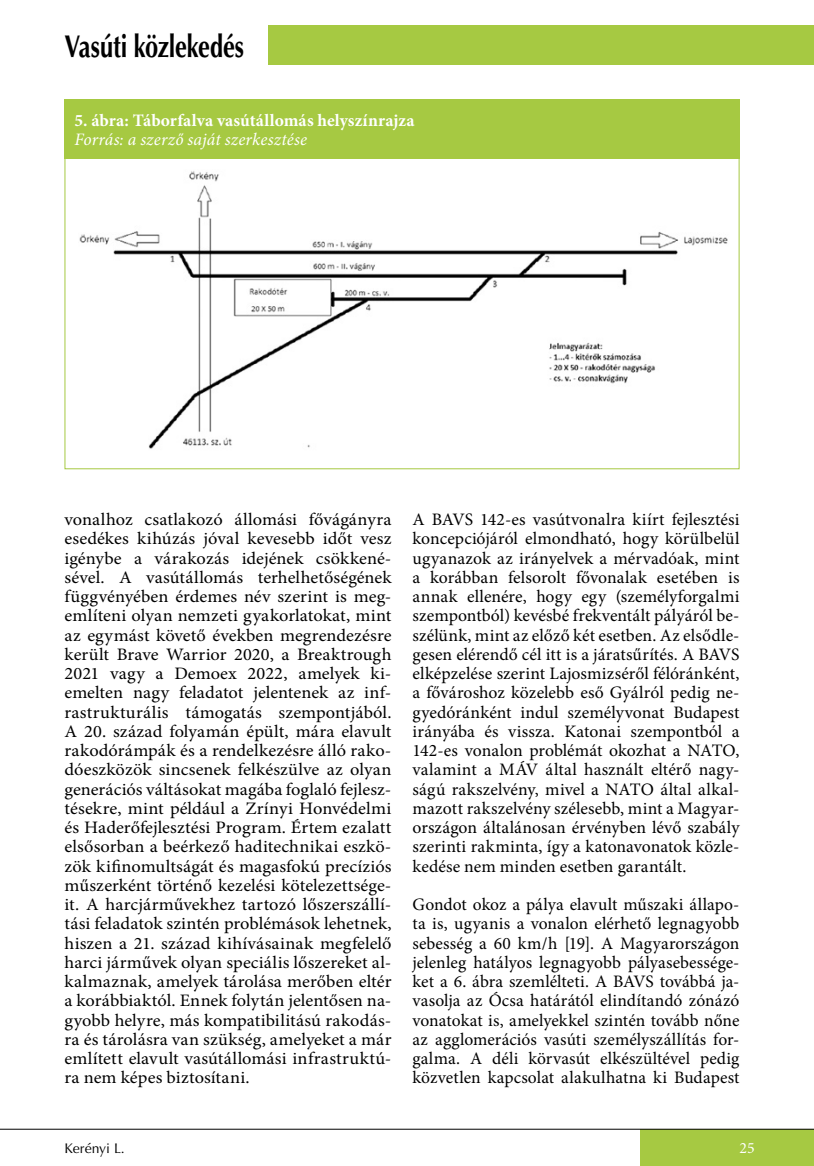
<style>
.page{position:relative;width:814px;height:1166px;background:#fff}
.page>*{position:absolute;margin:0;border:0;box-sizing:border-box;transform-origin:0 0}
.t1{font:700 31.5px "Optima CE";letter-spacing:-.005em;color:#000;scale:.75 1}
.t2{font:17.5px/19.2px "Minion Pro";letter-spacing:.005em;color:#000;text-align:justify}
.t3{font:17.5px/19.2px "Minion Pro";letter-spacing:.005em;color:#000;text-align:justify;scale:1.05 1}
.t4{font:700 17.5px/19.2px "Minion Pro";letter-spacing:.005em;color:#fff}
.t5{font:15.75px "Minion Pro";color:#fff}
.t6{font:14px "Optima CE";color:#000}
.s1{font-weight:400;font-style:italic}
</style>
<div class="page">
<div style="left:268px;top:25px;width:546px;height:39px;background:#a6c942"></div>
<div style="left:640px;top:1129px;width:174px;height:37px;background:#a6c942"></div>
<hr style="left:0;top:1129px;width:814px;height:1px;background:#000">
<img style="left:79px;top:171px;width:649px;height:278px">
<div style="left:64px;top:99px;width:675px;height:60px;background:#a6c942"></div>
<h1 class="t1" style="left:64px;top:26px;width:241px">Vasúti közlekedés</h1>
<p class="t4" style="left:74px;top:110px;width:342px">5. ábra: Táborfalva vasútállomás helyszínrajza<br><span class="s1">Forrás: a szerző saját szerkesztése</span></p>
<p class="t3" style="left:64px;top:510px;width:313px">vonalhoz csatlakozó állomási fővágányra esedékes kihúzás jóval kevesebb időt vesz igénybe a várakozás idejének csökkené&shy;sével. A vasútállomás terhelhetőségének függvényében érdemes név szerint is meg&shy;említeni olyan nemzeti gyakorlatokat, mint az egymást követő években megrendezésre került Brave Warrior 2020, a Breaktrough 2021 vagy a Demoex 2022, amelyek ki&shy;emelten nagy feladatot jelentenek az inf&shy;rastrukturális támogatás szempontjából.<br>A 20. század folyamán épült, mára elavult rakodórámpák és a rendelkezésre álló rako&shy;dóeszközök sincsenek felkészülve az olyan generációs váltásokat magába foglaló fejlesz&shy;tésekre, mint például a Zrínyi Honvédelmi és Haderőfejlesztési Program. Értem ezalatt elsősorban a beérkező haditechnikai eszkö&shy;zök kifinomultságát és magasfokú precíziós műszerként történő kezelési kötelezettsége&shy;it. A harcjárművekhez tartozó lőszerszállí&shy;tási feladatok szintén problémások lehetnek, hiszen a 21. század kihívásainak megfelelő harci járművek olyan speciális lőszereket al&shy;kalmaznak, amelyek tárolása merőben eltér a korábbiaktól. Ennek folytán jelentősen na&shy;gyobb helyre, más kompatibilitású rakodás&shy;ra és tárolásra van szükség, amelyeket a már említett elavult vasútállomási infrastruktú&shy;ra nem képes biztosítani.</p>
<p class="t2" style="left:412px;top:510px;width:328px">A BAVS 142-es vasútvonalra kiírt fejlesztési koncepciójáról elmondható, hogy körülbelül ugyanazok az irányelvek a mérvadóak, mint a korábban felsorolt fővonalak esetében is annak ellenére, hogy egy (személyforgalmi szempontból) kevésbé frekventált pályáról be&shy;szélünk, mint az előző két esetben. Az elsődle&shy;gesen elérendő cél itt is a járatsűrítés. A BAVS elképzelése szerint Lajosmizséről félóránként, a fővároshoz közelebb eső Gyálról pedig ne&shy;gyedóránként indul személyvonat Budapest irányába és vissza. Katonai szempontból a 142-es vonalon problémát okozhat a NATO, valamint a MÁV által használt eltérő nagy&shy;ságú rakszelvény, mivel a NATO által alkal&shy;mazott rakszelvény szélesebb, mint a Magyar&shy;országon általánosan érvényben lévő szabály szerinti rakminta, így a katonavonatok közle&shy;kedése nem minden esetben garantált.</p>
<p class="t2" style="left:412px;top:895px;width:328px">Gondot okoz a pálya elavult műszaki állapo&shy;ta is, ugyanis a vonalon elérhető legnagyobb sebesség a 60 km/h [19]. A Magyarországon jelenleg hatályos legnagyobb pályasebessége&shy;ket a 6. ábra szemlélteti. A BAVS továbbá ja&shy;vasolja az Ócsa határától elindítandó zónázó vonatokat is, amelyekkel szintén tovább nőne az agglomerációs vasúti személyszállítás for&shy;galma. A déli körvasút elkészültével pedig közvetlen kapcsolat alakulhatna ki Budapest</p>
<p class="t6" style="left:64px;top:1139px;width:62px">Kerényi L.</p>
<p class="t5" style="left:739px;top:1137px;width:17px">25</p>
</div>
